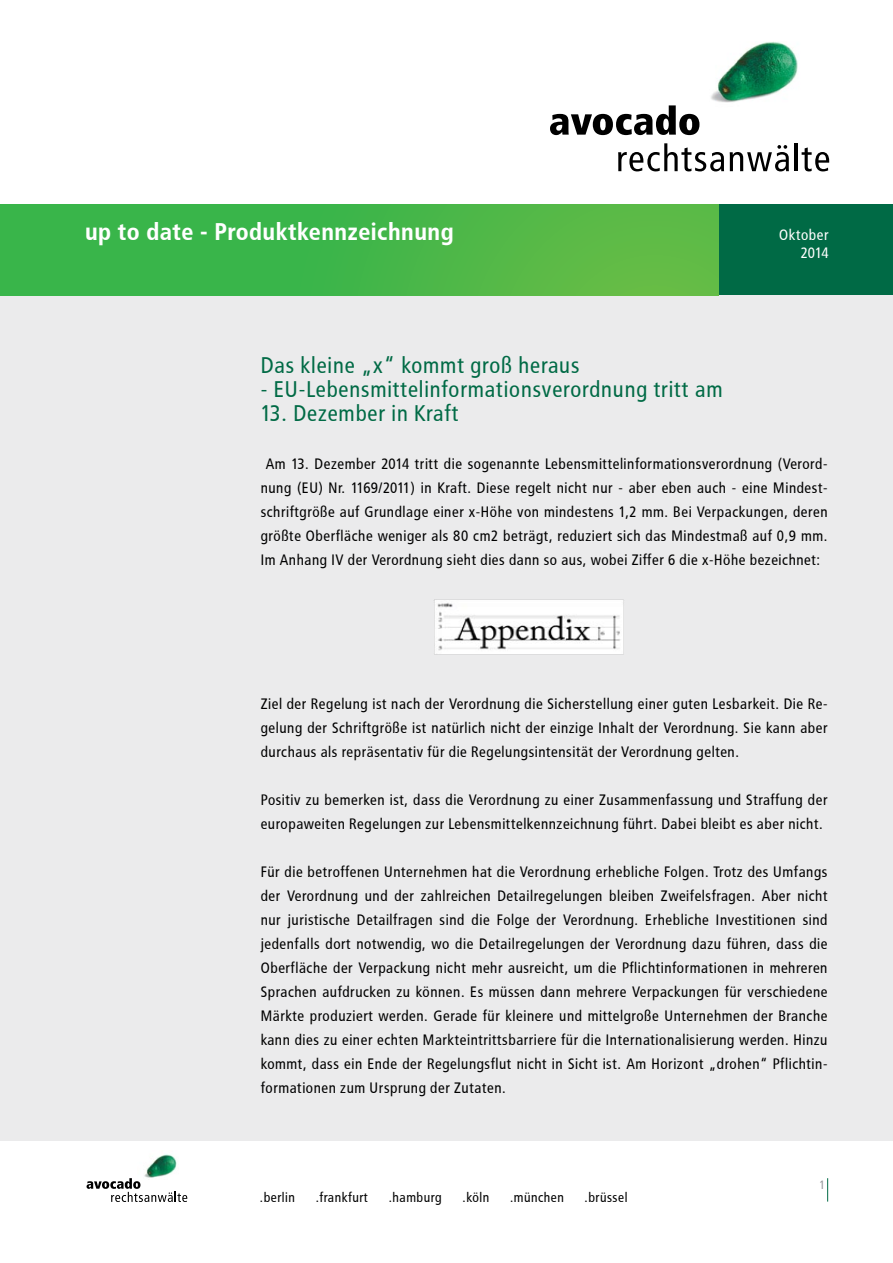
<style>
.page{position:relative;width:893px;height:1263px;background:#fff}
.page>*{position:absolute;margin:0;border:0;box-sizing:border-box;transform-origin:0 0}
.t1{font:700 24px "Avocado";color:#fff}
.t2{font:22.5px "Avocado";color:#006a45}
.t3{font:15px/24px "Avocado";color:#000;text-align:justify}
.t4{font:15px/18px "Avocado";color:#fff;text-align:right}
.t5{font:13.5px "Avocado";color:#000}
.t6{font:12px "Avocado";color:#97999c}
</style>
<div class="page">
<img style="left:711px;top:42px;width:87px;height:61px">
<svg style="left:550px;top:105px;width:149px;height:30px"></svg>
<svg style="left:618px;top:143px;width:106px;height:28px"></svg>
<svg style="left:730px;top:145px;width:59px;height:26px"></svg>
<hr style="left:795px;top:143px;width:3px;height:28px;background:#000">
<svg style="left:802px;top:147px;width:27px;height:24px"></svg>
<div style="left:719px;top:204px;width:174px;height:92px;background:#006a45"></div>
<svg style="left:827px;top:1178px;width:1px;height:23px"></svg>
<div style="left:0;top:296px;width:893px;height:845px;background:#ebebec"></div>
<img style="left:144px;top:1154px;width:33px;height:24px">
<svg style="left:87px;top:1178px;width:100px;height:24px"></svg>
<div style="left:0;top:204px;width:719px;height:92px;background:linear-gradient(to right,#2eb34b,#61bb46)"></div>
<img style="left:434px;top:600px;width:190px;height:54px">
<h1 class="t1" style="left:85px;top:218px;width:371px">up to date - Produktkennzeichnung</h1>
<p class="t4" style="left:779px;top:226px;width:51px">Oktober<br>2014</p>
<h2 class="t2" style="left:261px;top:352px;width:321px">Das kleine „x“ kommt groß heraus</h2>
<h2 class="t2" style="left:261px;top:376px;width:464px">- EU-Lebensmittelinformationsverordnung tritt am</h2>
<h2 class="t2" style="left:261px;top:400px;width:200px">13. Dezember in Kraft</h2>
<p class="t3" style="left:261px;top:451px;width:569px;text-align:center">Am 13. Dezember 2014 tritt die sogenannte Lebensmittelinformationsverordnung (Verord&shy;nung (EU) Nr. 1169/2011) in Kraft. Diese regelt nicht nur - aber eben auch - eine Mindest&shy;schriftgröße auf Grundlage einer x-Höhe von mindestens 1,2 mm. Bei Verpackungen, deren größte Oberfläche weniger als 80 cm2 beträgt, reduziert sich das Mindestmaß auf 0,9 mm.<br>Im Anhang IV der Verordnung sieht dies dann so aus, wobei Ziffer 6 die x-Höhe bezeichnet:</p>
<p class="t3" style="left:261px;top:691px;width:569px">Ziel der Regelung ist nach der Verordnung die Sicherstellung einer guten Lesbarkeit. Die Re&shy;gelung der Schriftgröße ist natürlich nicht der einzige Inhalt der Verordnung. Sie kann aber durchaus als repräsentativ für die Regelungsintensität der Verordnung gelten.</p>
<p class="t3" style="left:261px;top:787px;width:569px">Positiv zu bemerken ist, dass die Verordnung zu einer Zusammenfassung und Straffung der europaweiten Regelungen zur Lebensmittelkennzeichnung führt. Dabei bleibt es aber nicht.</p>
<p class="t3" style="left:261px;top:859px;width:569px">Für die betroffenen Unternehmen hat die Verordnung erhebliche Folgen. Trotz des Umfangs der Verordnung und der zahlreichen Detailregelungen bleiben Zweifelsfragen. Aber nicht nur juristische Detailfragen sind die Folge der Verordnung. Erhebliche Investitionen sind jedenfalls dort notwendig, wo die Detailregelungen der Verordnung dazu führen, dass die Oberfläche der Verpackung nicht mehr ausreicht, um die Pflichtinformationen in mehreren Sprachen aufdrucken zu können. Es müssen dann mehrere Verpackungen für verschiedene Märkte produziert werden. Gerade für kleinere und mittelgroße Unternehmen der Branche kann dies zu einer echten Markteintrittsbarriere für die Internationalisierung werden. Hinzu kommt, dass ein Ende der Regelungsflut nicht in Sicht ist. Am Horizont „drohen“ Pflichtin&shy;formationen zum Ursprung der Zutaten.</p>
<p class="t5" style="left:260px;top:1189px;width:37px">.berlin</p>
<p class="t5" style="left:316px;top:1189px;width:54px">.frankfurt</p>
<p class="t5" style="left:389px;top:1189px;width:55px">.hamburg</p>
<p class="t5" style="left:463px;top:1189px;width:29px">.köln</p>
<p class="t5" style="left:510px;top:1189px;width:56px">.münchen</p>
<p class="t5" style="left:585px;top:1189px;width:45px">.brüssel</p>
<p class="t6" style="left:819px;top:1178px;width:8px">1</p>
</div>
